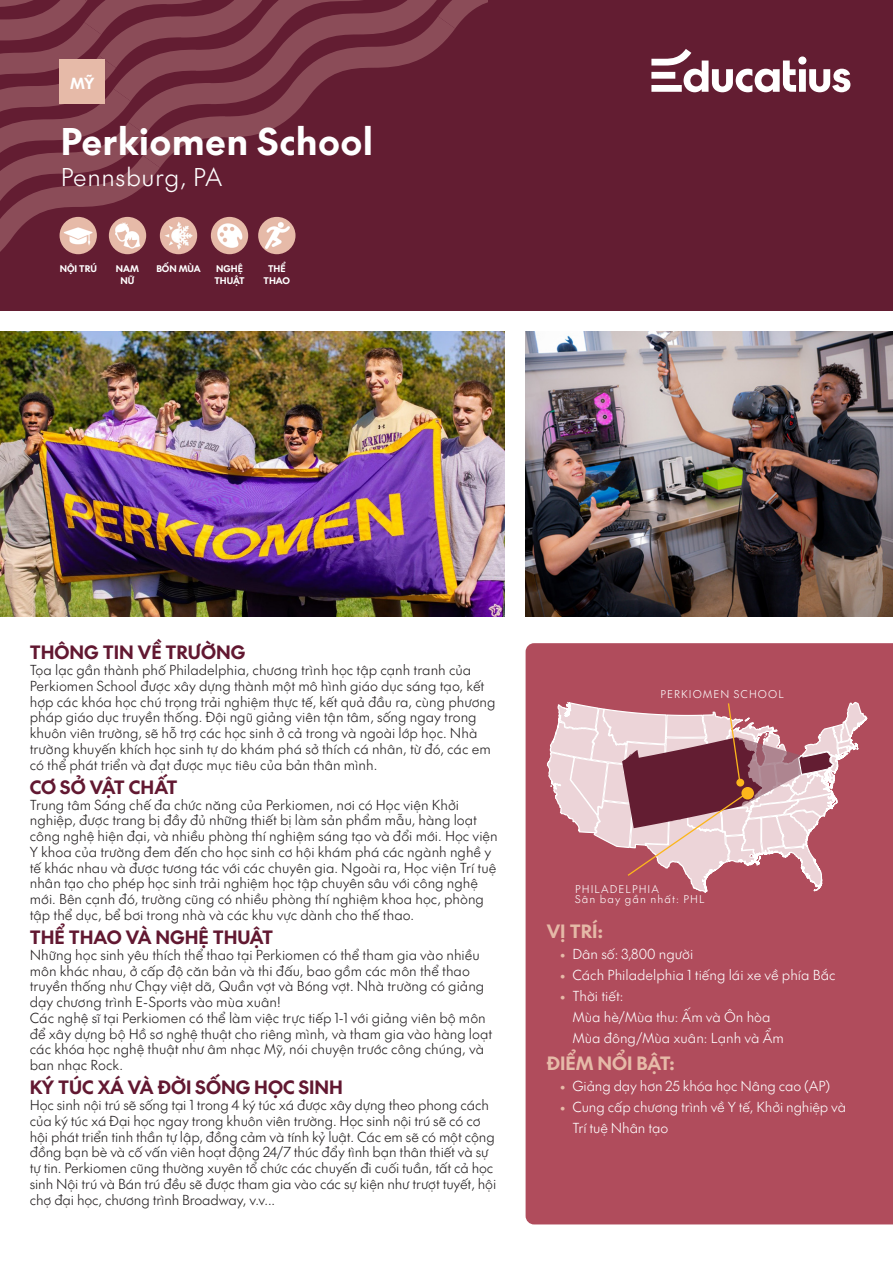
<style>
.page{position:relative;width:893px;height:1263px;background:#fff}
.page>*{position:absolute;margin:0;border:0;box-sizing:border-box;transform-origin:0 0}
.t1{font:36px "SVN The Future Bold";letter-spacing:.025em;color:#fff}
.t2{font:24px "SVN The Future Light";letter-spacing:.025em;color:#fff}
.School_profile{font:18px "SVN The Future Bold";color:#621831}
.Small_title_1{font:18px "SVN The Future Bold";color:#e6baa8}
.t3{font:18px "SVN The Future Bold";color:#e5b9a7}
.t4{font:15px "SVN The Future Bold";color:#fff}
.School_profile-2{font:13.5px/15.8px "SVN The Future Light";color:#231f20}
.t5{font:13.5px/21px "SVN The Future Light";color:#fff}
.School_state_green{font:10.5px "SVN The Future Light";letter-spacing:.1em;color:#fff}
.t6{font:9px/12px "SVN The Future Bold";color:#fff;text-align:center}
.s1{font-family:"The Future";font-weight:300;color:#e6baa8}
</style>
<div class="page">
<img style="left:0;top:331px;width:504px;height:286px">
<img style="left:526px;top:331px;width:367px;height:285px">
<div style="left:526px;top:643px;width:367px;height:581px;background:#b04c5c"></div>
<div style="left:0;top:0;width:893px;height:310px;background:#631d32"></div>
<svg style="left:0;top:0;width:487px;height:255px"></svg>
<div style="left:60px;top:60px;width:45px;height:44px;background:#e6baa8"></div>
<svg style="left:651px;top:49px;width:199px;height:43px"></svg>
<img style="left:211px;top:217px;width:37px;height:37px;border-radius:19px">
<img style="left:258px;top:217px;width:37px;height:37px;border-radius:19px">
<img style="left:109px;top:217px;width:37px;height:37px;border-radius:19px">
<img style="left:160px;top:217px;width:37px;height:37px;border-radius:19px">
<img style="left:60px;top:217px;width:37px;height:37px;border-radius:19px">
<svg style="left:546px;top:697px;width:322px;height:215px;background:#bf808a"></svg>
<p class="t4" style="left:70px;top:71px;width:26px">MỸ</p>
<p class="t1" style="left:61px;top:112px;width:314px">Perkiomen School</p>
<p class="t2" style="left:61px;top:159px;width:163px">Pennsburg, PA</p>
<p class="t6" style="left:60px;top:262px;width:39px">NỘI TRÚ</p>
<p class="t6" style="left:156px;top:262px;width:46px">BỐN MÙA</p>
<p class="t6" style="left:116px;top:262px;width:25px">NAM<br>NỮ</p>
<p class="t6" style="left:214px;top:262px;width:32px;text-align:left">NGHỆ<br>THUẬT</p>
<p class="t6" style="left:264px;top:262px;width:28px">THỂ<br>THAO</p>
<p class="School_profile" style="left:30px;top:638px;width:217px">THÔNG TIN VỀ TRƯỜNG</p>
<p class="School_profile-2" style="left:30px;top:661px;width:467px">Tọa lạc gần thành phố Philadelphia, chương trình học tập cạnh tranh của Perkiomen School được xây dựng thành một mô hình giáo dục sáng tạo, kết hợp các khóa học chú trọng trải nghiệm thực tế, kết quả đầu ra, cùng phương pháp giáo dục truyền thống. Đội ngũ giảng viên tận tâm, sống ngay trong khuôn viên trường, sẽ hỗ trợ các học sinh ở cả trong và ngoài lớp học. Nhà trường khuyến khích học sinh tự do khám phá sở thích cá nhân, từ đó, các em có thể phát triển và đạt được mục tiêu của bản thân mình.</p>
<p class="School_profile" style="left:30px;top:773px;width:149px">CƠ SỞ VẬT CHẤT</p>
<p class="School_profile-2" style="left:30px;top:796px;width:470px">Trung tâm Sáng chế đa chức năng của Perkiomen, nơi có Học viện Khởi nghiệp, được trang bị đầy đủ những thiết bị làm sản phẩm mẫu, hàng loạt công nghệ hiện đại, và nhiều phòng thí nghiệm sáng tạo và đổi mới. Học viện Y khoa của trường đem đến cho học sinh cơ hội khám phá các ngành nghề y tế khác nhau và được tương tác với các chuyên gia. Ngoài ra, Học viện Trí tuệ nhân tạo cho phép học sinh trải nghiệm học tập chuyên sâu với công nghệ mới. Bên cạnh đó, trường cũng có nhiều phòng thí nghiệm khoa học, phòng tập thể dục, bể bơi trong nhà và các khu vực dành cho thế thao.</p>
<p class="School_profile" style="left:30px;top:923px;width:245px">THỂ THAO VÀ NGHỆ THUẬT</p>
<p class="School_profile-2" style="left:30px;top:946px;width:456px">Những học sinh yêu thích thể thao tại Perkiomen có thể tham gia vào nhiều môn khác nhau, ở cấp độ căn bản và thi đấu, bao gồm các môn thể thao truyền thống như Chạy việt dã, Quần vợt và Bóng vợt. Nhà trường có giảng dạy chương trình E-Sports vào mùa xuân!</p>
<p class="School_profile-2" style="left:30px;top:1009px;width:464px">Các nghệ sĩ tại Perkiomen có thể làm việc trực tiếp 1-1 với giảng viên bộ môn để xây dựng bộ Hồ sơ nghệ thuật cho riêng mình, và tham gia vào hàng loạt các khóa học nghệ thuật như âm nhạc Mỹ, nói chuyện trước công chúng, và ban nhạc Rock.</p>
<p class="School_profile" style="left:30px;top:1073px;width:315px">KÝ TÚC XÁ VÀ ĐỜI SỐNG HỌC SINH</p>
<p class="School_profile-2" style="left:30px;top:1096px;width:468px">Học sinh nội trú sẽ sống tại 1 trong 4 ký túc xá được xây dựng theo phong cách của ký túc xá Đại học ngay trong khuôn viên trường. Học sinh nội trú sẽ có cơ hội phát triển tinh thần tự lập, đồng cảm và tính kỷ luật. Các em sẽ có một cộng đồng bạn bè và cố vấn viên hoạt động 24/7 thúc đẩy tình bạn thân thiết và sự tự tin. Perkiomen cũng thường xuyên tổ chức các chuyến đi cuối tuần, tất cả học sinh Nội trú và Bán trú đều sẽ được tham gia vào các sự kiện như trượt tuyết, hội chợ đại học, chương trình Broadway, v.v...</p>
<p class="School_state_green" style="left:660px;top:686px;width:125px">PERKIOMEN SCHOOL</p>
<p class="School_state_green" style="left:575px;top:881px;width:85px">PHILADELPHIA</p>
<p class="School_state_green" style="left:575px;top:891px;width:131px">Sân bay gần nhất: PHL</p>
<p class="t3" style="left:547px;top:917px;width:58px">VỊ TRÍ:</p>
<p class="t5" style="left:560px;top:943px;width:135px"><span class="s1">•</span> Dân số: 3,800 người</p>
<p class="t5" style="left:560px;top:964px;width:278px"><span class="s1">•</span> Cách Philadelphia 1 tiếng lái xe về phía Bắc</p>
<p class="t5" style="left:572px;top:985px;width:213px;text-indent:-13px"><span class="s1">•</span> Thời tiết:<br>Mùa hè/Mùa thu: Ấm và Ôn hòa<br>Mùa đông/Mùa xuân: Lạnh và Ẩm</p>
<p class="Small_title_1" style="left:547px;top:1048px;width:129px">ĐIỂM NỔI BẬT:</p>
<p class="t5" style="left:560px;top:1074px;width:272px"><span class="s1">•</span> Giảng dạy hơn 25 khóa học Nâng cao (AP)</p>
<p class="t5" style="left:572px;top:1095px;width:275px;text-indent:-13px"><span class="s1">•</span> Cung cấp chương trình về Y tế, Khởi nghiệp và<br>Trí tuệ Nhân tạo</p>
</div>
